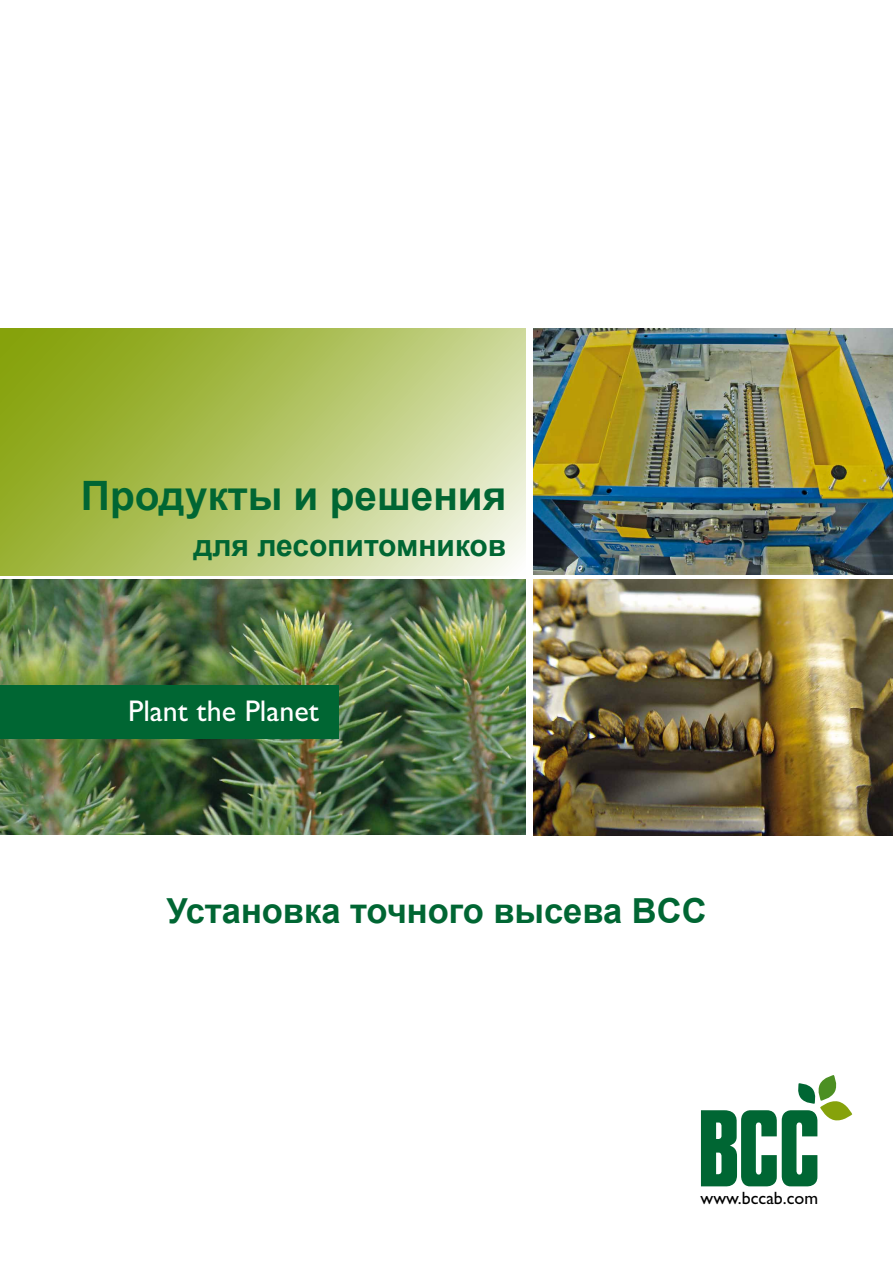
<style>
.page{position:relative;width:893px;height:1263px;background:#fff}
.page>*{position:absolute;margin:0;border:0;box-sizing:border-box;transform-origin:0 0}
.t1{font:700 40.5px "Arial";color:#063}
.t2{font:700 34.5px "Arial";color:#063}
.t3{font:700 30px "Arial";color:#063}
.t4{font:500 30px "Gill Sans MT Pro";color:#fff}
.t5{font:17.85px "Gill Sans";color:#000}
</style>
<div class="page">
<img style="left:533px;top:328px;width:360px;height:247px">
<svg style="left:0;top:328px;width:526px;height:247px;background:#b4c569"></svg>
<img style="left:533px;top:580px;width:360px;height:256px">
<img style="left:0;top:580px;width:526px;height:255px">
<div style="left:0;top:685px;width:339px;height:54px;background:#063"></div>
<svg style="left:701px;top:1075px;width:151px;height:112px"></svg>
<p class="t1" style="left:81px;top:469px;width:427px">Продукты и решения</p>
<p class="t3" style="left:194px;top:525px;width:314px">для лесопитомников</p>
<p class="t4" style="left:128px;top:693px;width:193px">Plant the Planet</p>
<p class="t2" style="left:166px;top:888px;width:542px">Установка точного высева BCC</p>
<p class="t5" style="left:701px;top:1187px;width:119px">www.bccab.com</p>
</div>
